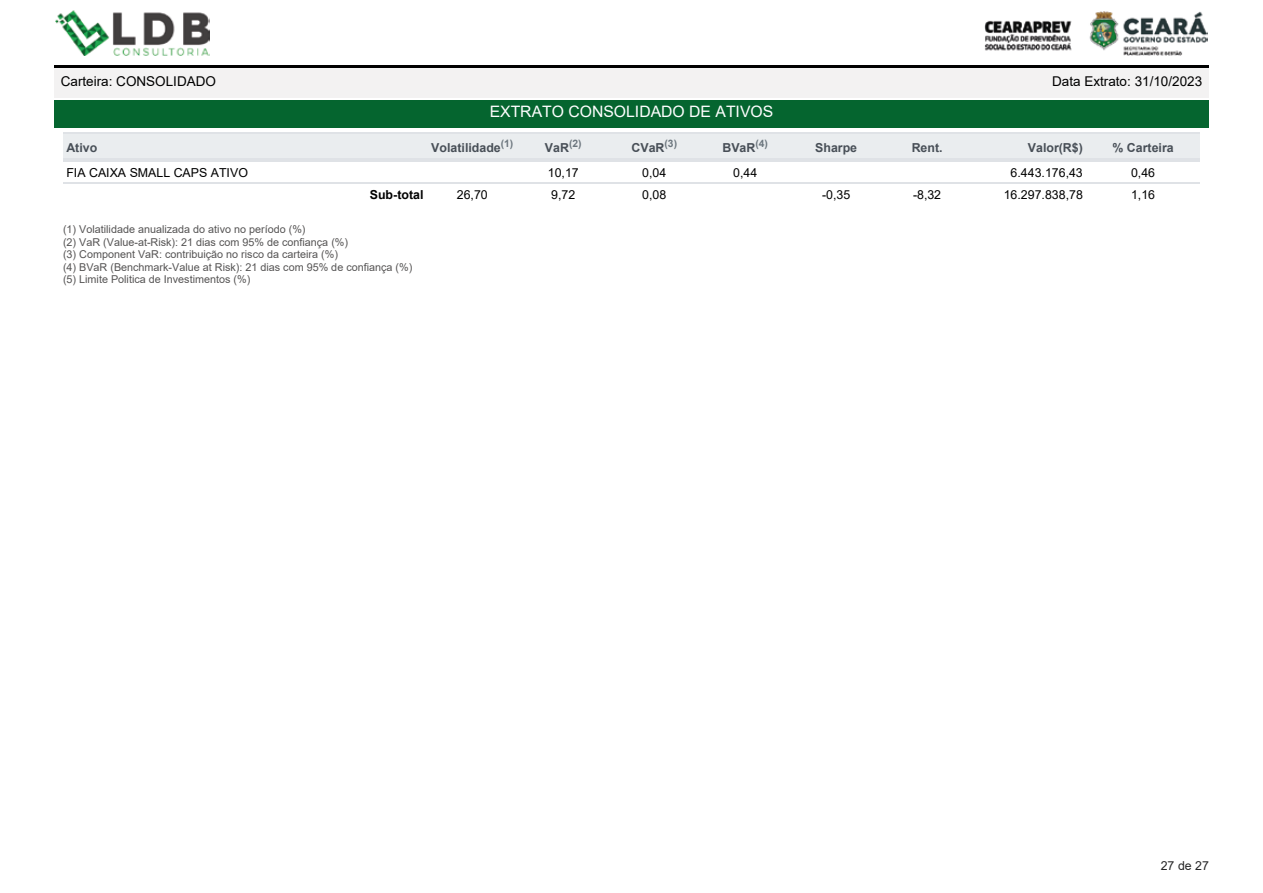
<style>
.page{position:relative;width:1263px;height:893px;background:#fff}
.page>*{position:absolute;margin:0;border:0;box-sizing:border-box;transform-origin:0 0}
.t1{font:15.75px "Arial";color:#fff}
.t2{font:13.5px "Arial";color:#000}
.t3{font:12.3px "Arial";color:#000}
.t4{font:700 12.3px "Arial";color:#484f57}
.t5{font:700 12.3px "Arial";color:#000}
.t6{font:12.3px "Arial";color:#262627}
.t7{font:10.8px/12.5px "Arial";color:#555454}
</style>
<div class="page">
<div style="left:54px;top:65px;width:1155px;height:33px;background:#f3f2f2"></div>
<hr style="left:54px;top:65px;width:1155px;height:3px;background:#000">
<div style="left:54px;top:101px;width:1155px;height:27px;background:#05652f"></div>
<img style="left:55px;top:10px;width:155px;height:45px">
<img style="left:984px;top:11px;width:224px;height:44px">
<div style="left:63px;top:133px;width:364px;height:28px;background:#eaedef"></div>
<hr style="left:63px;top:133px;width:364px;height:1px;background:#dfe2e6">
<hr style="left:63px;top:158px;width:364px;height:3px;background:#dfe2e6">
<div style="left:427px;top:133px;width:91px;height:28px;background:#eaedef"></div>
<hr style="left:427px;top:133px;width:91px;height:1px;background:#dfe2e6">
<hr style="left:427px;top:158px;width:91px;height:3px;background:#dfe2e6">
<div style="left:518px;top:133px;width:91px;height:28px;background:#eaedef"></div>
<hr style="left:518px;top:133px;width:91px;height:1px;background:#dfe2e6">
<hr style="left:518px;top:158px;width:91px;height:3px;background:#dfe2e6">
<div style="left:609px;top:133px;width:91px;height:28px;background:#eaedef"></div>
<hr style="left:609px;top:133px;width:91px;height:1px;background:#dfe2e6">
<hr style="left:609px;top:158px;width:91px;height:3px;background:#dfe2e6">
<div style="left:700px;top:133px;width:91px;height:28px;background:#eaedef"></div>
<hr style="left:700px;top:133px;width:91px;height:1px;background:#dfe2e6">
<hr style="left:700px;top:158px;width:91px;height:3px;background:#dfe2e6">
<div style="left:791px;top:133px;width:91px;height:28px;background:#eaedef"></div>
<hr style="left:791px;top:133px;width:91px;height:1px;background:#dfe2e6">
<hr style="left:791px;top:158px;width:91px;height:3px;background:#dfe2e6">
<div style="left:882px;top:133px;width:90px;height:28px;background:#eaedef"></div>
<hr style="left:882px;top:133px;width:90px;height:1px;background:#dfe2e6">
<hr style="left:882px;top:158px;width:90px;height:3px;background:#dfe2e6">
<div style="left:972px;top:133px;width:114px;height:28px;background:#eaedef"></div>
<hr style="left:972px;top:133px;width:114px;height:1px;background:#dfe2e6">
<hr style="left:972px;top:158px;width:114px;height:3px;background:#dfe2e6">
<div style="left:1086px;top:133px;width:114px;height:28px;background:#eaedef"></div>
<hr style="left:1086px;top:133px;width:114px;height:1px;background:#dfe2e6">
<hr style="left:1086px;top:158px;width:114px;height:3px;background:#dfe2e6">
<hr style="left:63px;top:161px;width:364px;height:1px;background:#dfe2e6">
<hr style="left:427px;top:161px;width:91px;height:1px;background:#dfe2e6">
<hr style="left:518px;top:161px;width:91px;height:1px;background:#dfe2e6">
<hr style="left:609px;top:161px;width:91px;height:1px;background:#dfe2e6">
<hr style="left:700px;top:161px;width:91px;height:1px;background:#dfe2e6">
<hr style="left:791px;top:161px;width:91px;height:1px;background:#dfe2e6">
<hr style="left:882px;top:161px;width:90px;height:1px;background:#dfe2e6">
<hr style="left:972px;top:161px;width:114px;height:1px;background:#dfe2e6">
<hr style="left:1086px;top:161px;width:114px;height:1px;background:#dfe2e6">
<hr style="left:63px;top:183px;width:364px;height:1px;background:#dfe2e6">
<hr style="left:427px;top:183px;width:91px;height:1px;background:#dfe2e6">
<hr style="left:518px;top:183px;width:91px;height:1px;background:#dfe2e6">
<hr style="left:609px;top:183px;width:91px;height:1px;background:#dfe2e6">
<hr style="left:700px;top:183px;width:91px;height:1px;background:#dfe2e6">
<hr style="left:791px;top:183px;width:91px;height:1px;background:#dfe2e6">
<hr style="left:882px;top:183px;width:90px;height:1px;background:#dfe2e6">
<hr style="left:972px;top:183px;width:114px;height:1px;background:#dfe2e6">
<hr style="left:1086px;top:183px;width:114px;height:1px;background:#dfe2e6">
<p class="t2" style="left:61px;top:72px;width:157px">Carteira: CONSOLIDADO</p>
<p class="t2" style="left:1052px;top:72px;width:152px">Data Extrato: 31/10/2023</p>
<h1 class="t1" style="left:490px;top:101px;width:285px">EXTRATO CONSOLIDADO DE ATIVOS</h1>
<p class="t4" style="left:66px;top:139px;width:32px">Ativo</p>
<p class="t4" style="left:431px;top:139px;width:84px">Volatilidade<sup>(1)</sup></p>
<p class="t4" style="left:545px;top:139px;width:38px">VaR<sup>(2)</sup></p>
<p class="t4" style="left:631px;top:139px;width:47px">CVaR<sup>(3)</sup></p>
<p class="t4" style="left:722px;top:139px;width:47px">BVaR<sup>(4)</sup></p>
<p class="t4" style="left:815px;top:139px;width:43px">Sharpe</p>
<p class="t4" style="left:912px;top:139px;width:32px">Rent.</p>
<p class="t4" style="left:1028px;top:139px;width:57px">Valor(R$)</p>
<p class="t4" style="left:1112px;top:139px;width:63px">% Carteira</p>
<p class="t3" style="left:66px;top:164px;width:183px">FIA CAIXA SMALL CAPS ATIVO</p>
<p class="t3" style="left:548px;top:164px;width:32px">10,17</p>
<p class="t3" style="left:642px;top:164px;width:26px">0,04</p>
<p class="t3" style="left:733px;top:164px;width:26px">0,44</p>
<p class="t3" style="left:1010px;top:164px;width:74px">6.443.176,43</p>
<p class="t3" style="left:1131px;top:164px;width:26px">0,46</p>
<p class="t5" style="left:370px;top:186px;width:55px">Sub-total</p>
<p class="t3" style="left:457px;top:186px;width:32px">26,70</p>
<p class="t3" style="left:551px;top:186px;width:26px">9,72</p>
<p class="t3" style="left:642px;top:186px;width:26px">0,08</p>
<p class="t3" style="left:822px;top:186px;width:30px">-0,35</p>
<p class="t3" style="left:913px;top:186px;width:30px">-8,32</p>
<p class="t3" style="left:1004px;top:186px;width:81px">16.297.838,78</p>
<p class="t3" style="left:1131px;top:186px;width:26px">1,16</p>
<p class="t7" style="left:63px;top:223px;width:351px">(1) Volatilidade anualizada do ativo no período (%)<br>(2) VaR (Value-at-Risk): 21 dias com 95% de confiança (%)<br>(3) Component VaR: contribuição no risco da carteira (%)<br>(4) BVaR (Benchmark-Value at Risk): 21 dias com 95% de confiança (%) (5) Limite Politica de Investimentos (%)</p>
<p class="t6" style="left:1161px;top:857px;width:50px">27 de 27</p>
</div>
